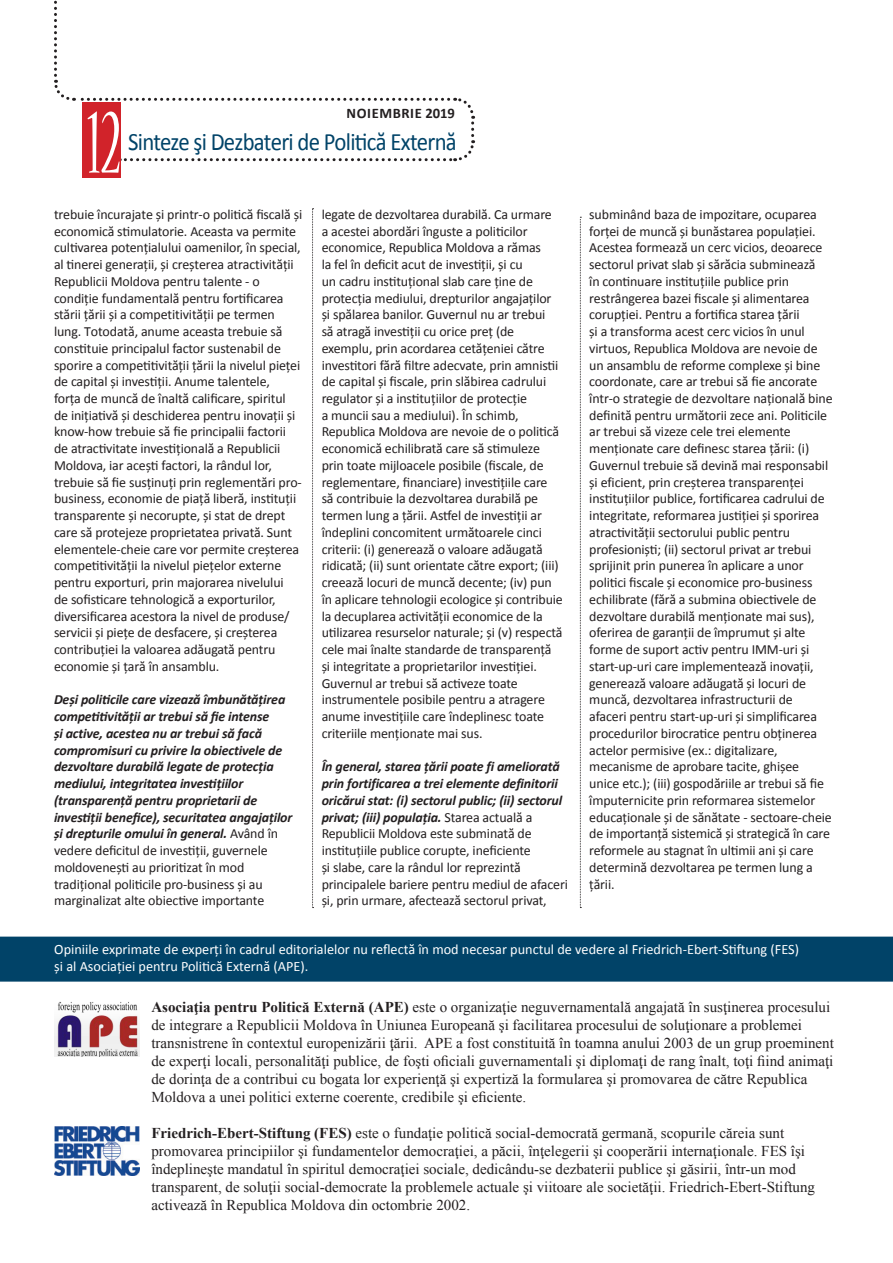
<style>
.page{position:relative;width:893px;height:1263px;background:#fff}
.page>*{position:absolute;margin:0;border:0;box-sizing:border-box;transform-origin:0 0}
.t1{font:condensed 102px "Nueva Std";color:#fff;scale:.6 1}
.t2{font:25.05px "Calibri";letter-spacing:-.03em;color:#014368;scale:.91 1}
.t3{font:15px/18px "Times New Roman";color:#231f20}
.t4{font:700 14.55px "Calibri";letter-spacing:.04em;color:#231f20}
.texte{font:14.25px "Calibri";color:#fff}
.texte-2{font:13.95px/16.8px "Calibri";letter-spacing:-.01em;color:#231f20}
.texte-3{font:italic 700 13.95px/16.8px "Calibri";letter-spacing:-.01em;color:#231f20}
.t5{font:9px "Calibri";color:#231f20}
.s1{font-weight:400;font-style:normal}
.s2{font-weight:700;font-style:italic}
.s3{font-weight:700}
</style>
<div class="page">
<svg style="left:54px;top:0;width:422px;height:162px"></svg>
<div style="left:82px;top:102px;width:38px;height:76px;background:#d1232a"></div>
<svg style="left:312px;top:208px;width:2px;height:700px"></svg>
<svg style="left:580px;top:217px;width:1px;height:691px"></svg>
<div style="left:0;top:936px;width:893px;height:45px;background:#014368"></div>
<img style="left:54px;top:1126px;width:85px;height:49px">
<img style="left:54px;top:1001px;width:85px;height:55px">
<p class="t4" style="left:347px;top:104px;width:110px">NOIEMBRIE 2019</p>
<p class="t1" style="left:87px;top:96px;width:57px">12</p>
<p class="texte-2" style="left:54px;top:206px;width:250px">trebuie încurajate și printr-o politică fiscală și economică stimulatorie. Aceasta va permite cultivarea potențialului oamenilor, în special, al tinerei generații, și creșterea atractivității Republicii Moldova pentru talente - o condiție fundamentală pentru fortificarea stării țării și a competitivității pe termen lung. Totodată, anume aceasta trebuie să constituie principalul factor sustenabil de sporire a competitivității țării la nivelul pieței de capital și investiții. Anume talentele,<br>forța de muncă de înaltă calificare, spiritul de inițiativă și deschiderea pentru inovații și know-how trebuie să fie principalii factorii de atractivitate investițională a Republicii Moldova, iar acești factori, la rândul lor, trebuie să fie susținuți prin reglementări pro&shy;business, economie de piață liberă, instituții transparente și necorupte, și stat de drept care să protejeze proprietatea privată. Sunt elementele-cheie care vor permite creșterea competitivității la nivelul piețelor externe pentru exporturi, prin majorarea nivelului<br>de sofisticare tehnologică a exporturilor, diversificarea acestora la nivel de produse/ servicii și piețe de desfacere, și creșterea contribuției la valoarea adăugată pentru economie și țară în ansamblu.</p>
<p class="texte-3" style="left:54px;top:691px;width:240px">Deși politicile care vizează îmbunătățirea competitivității ar trebui să fie intense<br>și active, acestea nu ar trebui să facă compromisuri cu privire la obiectivele de dezvoltare durabilă legate de protecția mediului, integritatea investițiilor (transparență pentru proprietarii de investiții benefice), securitatea angajaților și drepturile omului în general. <span class="s1">Având în vedere deficitul de investiții, guvernele moldovenești au prioritizat în mod tradițional politicile pro-business și au marginalizat alte obiective importante</span></p>
<h2 class="t2" style="left:128px;top:126px;width:363px">Sinteze şi Dezbateri de Politică Externă</h2>
<p class="texte-2" style="left:322px;top:206px;width:243px">legate de dezvoltarea durabilă. Ca urmare<br>a acestei abordări înguste a politicilor economice, Republica Moldova a rămas<br>la fel în deficit acut de investiții, și cu<br>un cadru instituțional slab care ține de protecția mediului, drepturilor angajaților și spălarea banilor. Guvernul nu ar trebui<br>să atragă investiții cu orice preț (de exemplu, prin acordarea cetățeniei către investitori fără filtre adecvate, prin amnistii de capital și fiscale, prin slăbirea cadrului regulator și a instituțiilor de protecție<br>a muncii sau a mediului). În schimb, Republica Moldova are nevoie de o politică economică echilibrată care să stimuleze prin toate mijloacele posibile (fiscale, de reglementare, financiare) investițiile care să contribuie la dezvoltarea durabilă pe termen lung a țării. Astfel de investiții ar îndeplini concomitent următoarele cinci criterii: (i) generează o valoare adăugată ridicată; (ii) sunt orientate către export; (iii) creează locuri de muncă decente; (iv) pun în aplicare tehnologii ecologice și contribuie la decuplarea activității economice de la utilizarea resurselor naturale; și (v) respectă cele mai înalte standarde de transparență și integritate a proprietarilor investiției.<br>Guvernul ar trebui să activeze toate instrumentele posibile pentru a atragere anume investițiile care îndeplinesc toate criteriile menționate mai sus.</p>
<p class="texte-2" style="left:322px;top:758px;width:248px"><span class="s2">În general, starea țării poate fi ameliorată prin fortificarea a trei elemente definitorii oricărui stat: (i) sectorul public; (ii) sectorul privat; (iii) populația.</span> Starea actuală a Republicii Moldova este subminată de instituțiile publice corupte, ineficiente<br>și slabe, care la rândul lor reprezintă principalele bariere pentru mediul de afaceri și, prin urmare, afectează sectorul privat,</p>
<p class="texte-2" style="left:589px;top:206px;width:245px">subminând baza de impozitare, ocuparea forței de muncă și bunăstarea populației.<br>Acestea formează un cerc vicios, deoarece sectorul privat slab și sărăcia subminează<br>în continuare instituțiile publice prin restrângerea bazei fiscale și alimentarea corupției. Pentru a fortifica starea țării<br>și a transforma acest cerc vicios în unul virtuos, Republica Moldova are nevoie de un ansamblu de reforme complexe și bine coordonate, care ar trebui să fie ancorate într-o strategie de dezvoltare națională bine definită pentru următorii zece ani. Politicile ar trebui să vizeze cele trei elemente menționate care definesc starea țării: (i)<br>Guvernul trebuie să devină mai responsabil și eficient, prin creșterea transparenței instituțiilor publice, fortificarea cadrului de integritate, reformarea justiției și sporirea atractivității sectorului public pentru profesioniști; (ii) sectorul privat ar trebui sprijinit prin punerea în aplicare a unor politici fiscale și economice pro-business echilibrate (fără a submina obiectivele de dezvoltare durabilă menționate mai sus), oferirea de garanții de împrumut și alte forme de suport activ pentru IMM-uri și start-up-uri care implementează inovații, generează valoare adăugată și locuri de muncă, dezvoltarea infrastructurii de afaceri pentru start-up-uri și simplificarea procedurilor birocratice pentru obținerea actelor permisive (ex.: digitalizare, mecanisme de aprobare tacite, ghișee unice etc.); (iii) gospodăriile ar trebui să fie împuternicite prin reformarea sistemelor educaționale și de sănătate - sectoare-cheie de importanță sistemică și strategică în care reformele au stagnat în ultimii ani și care determină dezvoltarea pe termen lung a țării.</p>
<p class="texte" style="left:54px;top:940px;width:746px">Opiniile exprimate de experți în cadrul editorialelor nu reflectă în mod necesar punctul de vedere al Friedrich-Ebert-Stiftung (FES)</p>
<p class="texte" style="left:54px;top:957px;width:255px">și al Asociației pentru Politică Externă (APE).</p>
<p class="t3" style="left:151px;top:997px;width:684px"><span class="s3">Asociaţia pentru Politică Externă (APE)</span> este o organizaţie neguvernamentală angajată în susţinerea procesului de integrare a Republicii Moldova în Uniunea Europeană şi facilitarea procesului de soluţionare a problemei transnistrene în contextul europenizării ţării. APE a fost constituită în toamna anului 2003 de un grup proeminent de experţi locali, personalităţi publice, de foşti oficiali guvernamentali şi diplomaţi de rang înalt, toţi fiind animaţi de dorinţa de a contribui cu bogata lor experienţă şi expertiză la formularea şi promovarea de către Republica Moldova a unei politici externe coerente, credibile şi eficiente.</p>
<p class="t3" style="left:151px;top:1123px;width:665px"><span class="s3">Friedrich-Ebert-Stiftung (FES)</span> este o fundaţie politică social-democrată germană, scopurile căreia sunt promovarea principiilor şi fundamentelor democraţiei, a păcii, înţelegerii şi cooperării internaţionale. FES îşi îndeplineşte mandatul în spiritul democraţiei sociale, dedicându-se dezbaterii publice şi găsirii, într-un mod transparent, de soluţii social-democrate la problemele actuale şi viitoare ale societăţii. Friedrich-Ebert-Stiftung activează în Republica Moldova din octombrie 2002.</p>
<p class="t5" style="left:684px;top:1186px;width:157px">Buletin lunar, Nr. 11 (165), noiembrie 2019</p>
</div>
